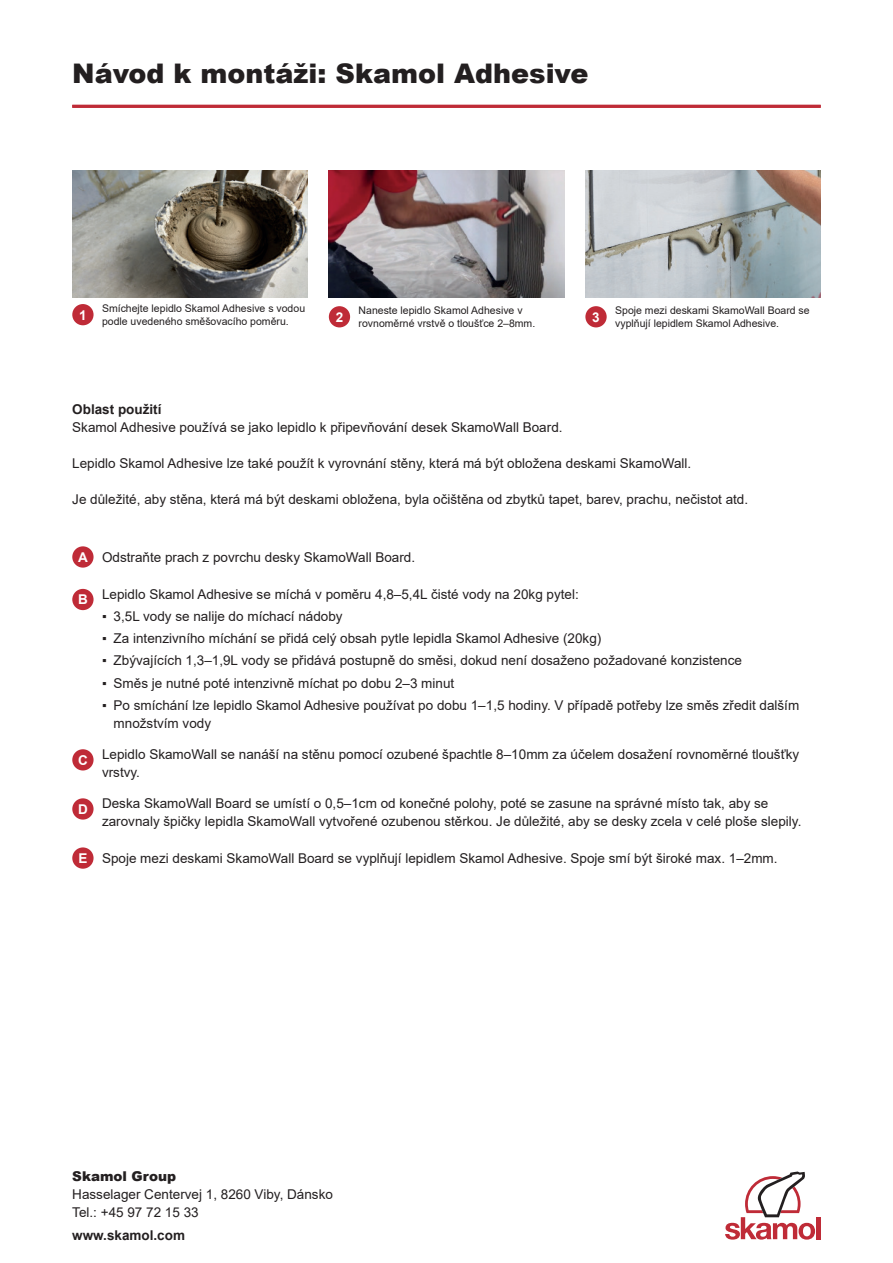
<style>
.page{position:relative;width:893px;height:1263px;background:#fff}
.page>*{position:absolute;margin:0;border:0;box-sizing:border-box;transform-origin:0 0}
.t1{font:900 27px "Arial";color:#231f20}
.t2{font:13.5px/18px "Arial";color:#231f20}
.t3{font:700 13.5px "Arial";color:#231f20}
.t4{font:900 13.5px "Arial";color:#231f20}
.t5{font:700 13.5px "Arial";color:#fff}
.t6{font:10.5px/13.5px "Arial";color:#231f20}
.s1{font-weight:700;color:#fff}
</style>
<div class="page">
<hr style="left:72px;top:105px;width:749px;height:3px;background:#bf2b37">
<div style="left:329px;top:306px;width:21px;height:21px;background:#bf2b37;border-radius:50%"></div>
<div style="left:585px;top:306px;width:22px;height:21px;background:#bf2b37;border-radius:50%"></div>
<div style="left:72px;top:304px;width:22px;height:21px;background:#bf2b37;border-radius:50%"></div>
<div style="left:816px;top:1217px;width:5px;height:22px;background:#bf2b37"></div>
<svg style="left:725px;top:1171px;width:90px;height:68px"></svg>
<div style="left:72px;top:589px;width:22px;height:21px;background:#bf2b37;border-radius:50%"></div>
<div style="left:72px;top:546px;width:22px;height:22px;background:#bf2b37;border-radius:50%"></div>
<div style="left:72px;top:749px;width:22px;height:21px;background:#bf2b37;border-radius:50%"></div>
<div style="left:72px;top:798px;width:22px;height:22px;background:#bf2b37;border-radius:50%"></div>
<div style="left:72px;top:847px;width:22px;height:22px;background:#bf2b37;border-radius:50%"></div>
<img style="left:585px;top:170px;width:236px;height:128px">
<img style="left:72px;top:170px;width:236px;height:128px">
<img style="left:329px;top:170px;width:235px;height:128px">
<h1 class="t1" style="left:72px;top:54px;width:518px">Návod k montáži: Skamol Adhesive</h1>
<p class="t6" style="left:102px;top:301px;width:205px">Smíchejte lepidlo Skamol Adhesive s vodou podle uvedeného směšovacího poměru.</p>
<p class="t6" style="left:615px;top:303px;width:196px">Spoje mezi deskami SkamoWall Board se vyplňují lepidlem Skamol Adhesive.</p>
<p class="t6" style="left:359px;top:303px;width:178px">Naneste lepidlo Skamol Adhesive v rovnoměrné vrstvě o tloušťce 2–8mm.</p>
<p class="t5" style="left:79px;top:305px;width:9px">1</p>
<p class="t5" style="left:336px;top:307px;width:9px">2</p>
<p class="t5" style="left:592px;top:307px;width:9px">3</p>
<p class="t3" style="left:72px;top:400px;width:91px">Oblast použití</p>
<p class="t2" style="left:72px;top:418px;width:492px">Skamol Adhesive používá se jako lepidlo k připevňování desek SkamoWall Board.</p>
<p class="t2" style="left:72px;top:454px;width:621px">Lepidlo Skamol Adhesive lze také použít k vyrovnání stěny, která má být obložena deskami SkamoWall.</p>
<p class="t2" style="left:72px;top:490px;width:677px">Je důležité, aby stěna, která má být deskami obložena, byla očištěna od zbytků tapet, barev, prachu, nečistot atd.</p>
<p class="t2" style="left:78px;top:548px;width:338px"><span class="s1">A</span> Odstraňte prach z povrchu desky SkamoWall Board.</p>
<p class="t5" style="left:78px;top:590px;width:11px">B</p>
<p class="t5" style="left:78px;top:750px;width:11px">C</p>
<p class="t5" style="left:78px;top:800px;width:11px">D</p>
<p class="t5" style="left:78px;top:849px;width:11px">E</p>
<p class="t2" style="left:102px;top:585px;width:478px">Lepidlo Skamol Adhesive se míchá v poměru 4,8–5,4L čisté vody na 20kg pytel:</p>
<p class="t2" style="left:102px;top:607px;width:242px">▪ 3,5L vody se nalije do míchací nádoby</p>
<p class="t2" style="left:102px;top:629px;width:501px">▪ Za intenzivního míchání se přidá celý obsah pytle lepidla Skamol Adhesive (20kg)</p>
<p class="t2" style="left:102px;top:652px;width:641px">▪ Zbývajících 1,3–1,9L vody se přidává postupně do směsi, dokud není dosaženo požadované konzistence</p>
<p class="t2" style="left:102px;top:674px;width:354px">▪ Směs je nutné poté intenzivně míchat po dobu 2–3 minut</p>
<p class="t2" style="left:114px;top:696px;width:687px;text-indent:-12px">▪ Po smíchání lze lepidlo Skamol Adhesive používat po dobu 1–1,5 hodiny. V případě potřeby lze směs zředit dalším množstvím vody</p>
<p class="t2" style="left:102px;top:745px;width:699px">Lepidlo SkamoWall se nanáší na stěnu pomocí ozubené špachtle 8–10mm za účelem dosažení rovnoměrné tloušťky vrstvy.</p>
<p class="t2" style="left:102px;top:794px;width:701px">Deska SkamoWall Board se umístí o 0,5–1cm od konečné polohy, poté se zasune na správné místo tak, aby se zarovnaly špičky lepidla SkamoWall vytvořené ozubenou stěrkou. Je důležité, aby se desky zcela v celé ploše slepily.</p>
<p class="t2" style="left:102px;top:849px;width:677px">Spoje mezi deskami SkamoWall Board se vyplňují lepidlem Skamol Adhesive. Spoje smí být široké max. 1–2mm.</p>
<p class="t4" style="left:72px;top:1166px;width:105px">Skamol Group</p>
<p class="t2" style="left:72px;top:1185px;width:262px">Hasselager Centervej 1, 8260 Viby, Dánsko<br>Tel.: +45 97 72 15 33</p>
<p class="t3" style="left:72px;top:1225px;width:114px">www.skamol.com</p>
</div>
